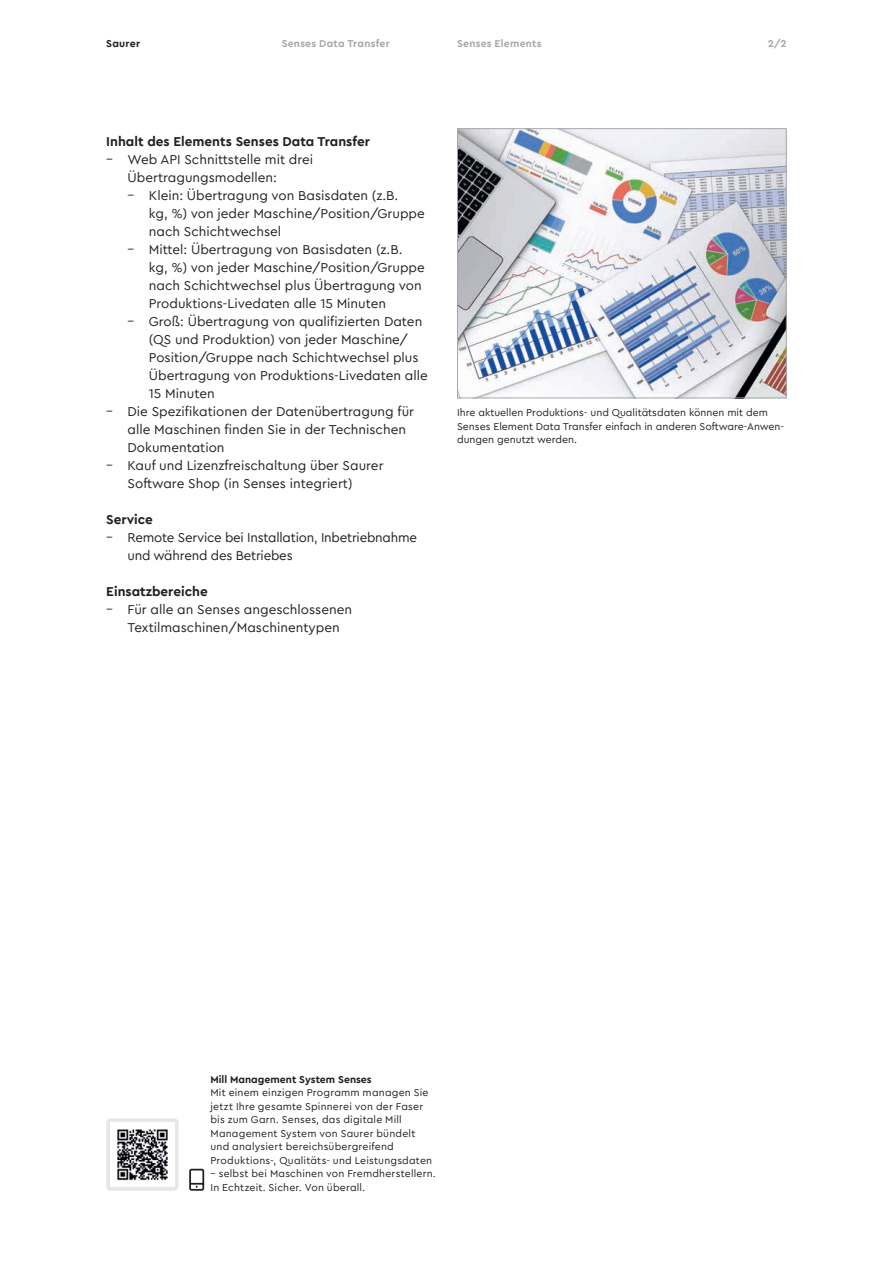
<style>
.page{position:relative;width:893px;height:1263px;background:#fff}
.page>*{position:absolute;margin:0;border:0;box-sizing:border-box;transform-origin:0 0}
.t1{font:13.5px/18px "Saurer";color:#231f20}
.t2{font:700 13.5px "Saurer";color:#231f20}
.t3{font:10.5px/13.5px "Saurer";letter-spacing:.015em;color:#231f20}
.t4{font:700 10.5px "Saurer";letter-spacing:.02em;color:#a8a9ad}
.t5{font:700 10.5px "Saurer";color:#231f20}
</style>
<div class="page">
<div style="left:106px;top:1118px;width:73px;height:73px;background:linear-gradient(to right,#f2f3f4,#f2f3f4);border-radius:4px"></div>
<img style="left:111px;top:1123px;width:63px;height:63px">
<svg style="left:189px;top:1168px;width:16px;height:23px"></svg>
<img style="left:459px;top:130px;width:326px;height:266px">
<div style="left:457px;top:128px;width:330px;height:270px;border:1px solid #a8a9ad"></div>
<p class="t5" style="left:106px;top:36px;width:35px">Saurer</p>
<p class="t4" style="left:282px;top:36px;width:110px">Senses Data Transfer</p>
<p class="t4" style="left:457px;top:36px;width:86px">Senses Elements</p>
<p class="t4" style="left:768px;top:36px;width:20px">2/2</p>
<p class="t2" style="left:106px;top:133px;width:265px">Inhalt des Elements Senses Data Transfer</p>
<p class="t1" style="left:106px;top:150px;width:208px">ʸ Web API Schnittstelle mit drei</p>
<p class="t1" style="left:128px;top:168px;width:151px">Übertragungsmodellen:</p>
<p class="t1" style="left:128px;top:186px;width:272px">ʸ Klein: Übertragung von Basisdaten (z.B.</p>
<p class="t1" style="left:149px;top:204px;width:278px">kg, %) von jeder Maschine/Position/Gruppe</p>
<p class="t1" style="left:149px;top:222px;width:134px">nach Schichtwechsel</p>
<p class="t1" style="left:128px;top:240px;width:276px">ʸ Mittel: Übertragung von Basisdaten (z.B.</p>
<p class="t1" style="left:149px;top:258px;width:278px">kg, %) von jeder Maschine/Position/Gruppe</p>
<p class="t1" style="left:149px;top:276px;width:274px">nach Schichtwechsel plus Übertragung von</p>
<p class="t1" style="left:149px;top:294px;width:239px">Produktions-Livedaten alle 15 Minuten</p>
<p class="t1" style="left:128px;top:312px;width:296px">ʸ Groß: Übertragung von qualifizierten Daten</p>
<p class="t1" style="left:149px;top:330px;width:261px">(QS und Produktion) von jeder Maschine/</p>
<p class="t1" style="left:149px;top:348px;width:271px">Position/Gruppe nach Schichtwechsel plus</p>
<p class="t1" style="left:149px;top:366px;width:281px">Übertragung von Produktions-Livedaten alle</p>
<p class="t1" style="left:149px;top:384px;width:67px">15 Minuten</p>
<p class="t1" style="left:106px;top:402px;width:309px">ʸ Die Spezifikationen der Datenübertragung für</p>
<p class="t1" style="left:128px;top:420px;width:280px">alle Maschinen finden Sie in der Technischen</p>
<p class="t1" style="left:128px;top:438px;width:99px">Dokumentation</p>
<p class="t1" style="left:106px;top:456px;width:279px">ʸ Kauf und Lizenzfreischaltung über Saurer</p>
<p class="t1" style="left:128px;top:474px;width:226px">Software Shop (in Senses integriert)</p>
<p class="t2" style="left:106px;top:511px;width:48px">Service</p>
<p class="t1" style="left:128px;top:528px;width:291px;text-indent:-21px">ʸ Remote Service bei Installation, Inbetriebnahme und während des Betriebes</p>
<p class="t2" style="left:106px;top:583px;width:103px">Einsatzbereiche</p>
<p class="t1" style="left:128px;top:600px;width:226px;text-indent:-21px">ʸ Für alle an Senses angeschlossenen<br>Textilmaschinen/Maschinentypen</p>
<p class="t3" style="left:457px;top:406px;width:328px">Ihre aktuellen Produktions- und Qualitätsdaten können mit dem<br>Senses Element Data Transfer einfach in anderen Software-Anwen&shy;dungen genutzt werden.</p>
<p class="t5" style="left:210px;top:1072px;width:163px">Mill Management System Senses</p>
<p class="t3" style="left:210px;top:1085px;width:223px">Mit einem einzigen Programm managen Sie jetzt Ihre gesamte Spinnerei von der Faser bis zum Garn. Senses, das digitale Mill Management System von Saurer bündelt und analysiert bereichsübergreifend Produktions-, Qualitäts- und Leistungsdaten</p>
<p class="t3" style="left:210px;top:1166px;width:227px">– selbst bei Maschinen von Fremdherstellern.<br>In Echtzeit. Sicher. Von überall.</p>
</div>
